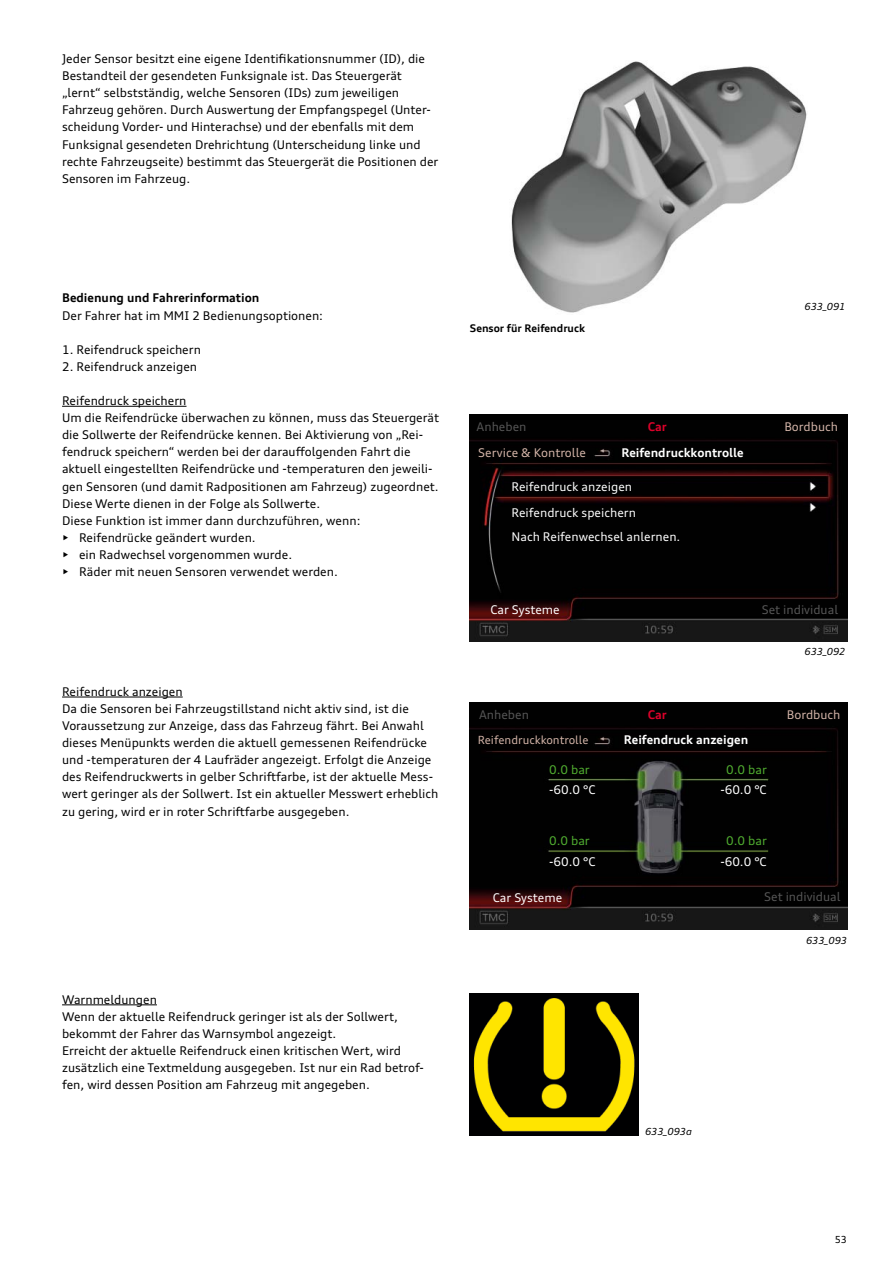
<style>
.page{position:relative;width:893px;height:1263px;background:#fff}
.page>*{position:absolute;margin:0;border:0;box-sizing:border-box;transform-origin:0 0}
.t1{font:12px/17.1px "Audi Type";color:#000}
.t2{font:12px/25px "Audi Type";color:#fff}
.t3{font:12px "Audi Type";color:#565656}
.t4{font:700 12px "Audi Type";color:#fff}
.t5{font:12px "Audi Type";color:#d3b4a8}
.t6{font:700 12px "Audi Type";color:#000}
.t7{font:12px "Audi Type";color:#51ae30}
.t8{font:700 12px "Audi Type";color:#db012a}
.t9{font:11.25px "Audi Type";color:#d3b4a8}
.t10{font:700 10.5px "Audi Type";color:#000}
.t11{font:italic 9.75px "Audi Type";color:#000}
.t12{font:9.75px "Audi Type";color:#000}
</style>
<div class="page">
<img style="left:511px;top:61px;width:296px;height:252px">
<img style="left:469px;top:703px;width:379px;height:227px">
<img style="left:469px;top:414px;width:379px;height:227px">
<img style="left:469px;top:994px;width:170px;height:141px">
<hr style="left:62px;top:406px;width:124px;height:1px;background:#000">
<hr style="left:62px;top:697px;width:121px;height:1px;background:#000">
<hr style="left:62px;top:1004px;width:95px;height:1px;background:#000">
<p class="t1" style="left:62px;top:50px;width:378px">Jeder Sensor besitzt eine eigene Identifikationsnummer (ID), die Bestandteil der gesendeten Funksignale ist. Das Steuergerät „lernt“ selbstständig, welche Sensoren (IDs) zum jeweiligen Fahrzeug gehören. Durch Auswertung der Empfangspegel (Unter&shy;scheidung Vorder- und Hinterachse) und der ebenfalls mit dem Funksignal gesendeten Drehrichtung (Unterscheidung linke und rechte Fahrzeugseite) bestimmt das Steuergerät die Positionen der Sensoren im Fahrzeug.</p>
<p class="t6" style="left:62px;top:291px;width:199px">Bedienung und Fahrerinformation</p>
<p class="t1" style="left:62px;top:307px;width:263px">Der Fahrer hat im MMI 2 Bedienungsoptionen:</p>
<p class="t1" style="left:62px;top:341px;width:140px">1. Reifendruck speichern</p>
<p class="t1" style="left:62px;top:358px;width:137px">2. Reifendruck anzeigen</p>
<p class="t1" style="left:62px;top:392px;width:378px">Reifendruck speichern<br>Um die Reifendrücke überwachen zu können, muss das Steuergerät die Sollwerte der Reifendrücke kennen. Bei Aktivierung von „Rei&shy;fendruck speichern“ werden bei der darauffolgenden Fahrt die aktuell eingestellten Reifendrücke und -temperaturen den jeweili&shy;gen Sensoren (und damit Radpositionen am Fahrzeug) zugeordnet.<br>Diese Werte dienen in der Folge als Sollwerte.<br>Diese Funktion ist immer dann durchzuführen, wenn:</p>
<p class="t1" style="left:62px;top:529px;width:195px">• Reifendrücke geändert wurden.</p>
<p class="t1" style="left:62px;top:546px;width:232px">• ein Radwechsel vorgenommen wurde.</p>
<p class="t1" style="left:62px;top:563px;width:277px">• Räder mit neuen Sensoren verwendet werden.</p>
<p class="t1" style="left:62px;top:683px;width:378px">Reifendruck anzeigen<br>Da die Sensoren bei Fahrzeugstillstand nicht aktiv sind, ist die Voraussetzung zur Anzeige, dass das Fahrzeug fährt. Bei Anwahl dieses Menüpunkts werden die aktuell gemessenen Reifendrücke und -temperaturen der 4 Laufräder angezeigt. Erfolgt die Anzeige des Reifendruckwerts in gelber Schriftfarbe, ist der aktuelle Mess&shy;wert geringer als der Sollwert. Ist ein aktueller Messwert erheblich zu gering, wird er in roter Schriftfarbe ausgegeben.</p>
<p class="t1" style="left:62px;top:991px;width:363px">Warnmeldungen<br>Wenn der aktuelle Reifendruck geringer ist als der Sollwert, bekommt der Fahrer das Warnsymbol angezeigt.<br>Erreicht der aktuelle Reifendruck einen kritischen Wert, wird zusätzlich eine Textmeldung ausgegeben. Ist nur ein Rad betrof&shy;fen, wird dessen Position am Fahrzeug mit angegeben.</p>
<p class="t10" style="left:470px;top:321px;width:117px">Sensor für Reifendruck</p>
<p class="t11" style="left:804px;top:300px;width:42px">633_091</p>
<p class="t3" style="left:477px;top:419px;width:51px">Anheben</p>
<p class="t8" style="left:648px;top:419px;width:21px">Car</p>
<p class="t5" style="left:478px;top:445px;width:109px">Service &amp; Kontrolle</p>
<p class="t4" style="left:621px;top:445px;width:124px">Reifendruckkontrolle</p>
<p class="t2" style="left:512px;top:474px;width:170px">Reifendruck anzeigen<br>Reifendruck speichern<br>Nach Reifenwechsel anlernen.</p>
<p class="t5" style="left:784px;top:419px;width:55px">Bordbuch</p>
<p class="t2" style="left:490px;top:597px;width:71px">Car Systeme</p>
<p class="t3" style="left:762px;top:602px;width:78px">Set individual</p>
<p class="t11" style="left:804px;top:646px;width:42px">633_092</p>
<p class="t3" style="left:479px;top:707px;width:51px">Anheben</p>
<p class="t8" style="left:648px;top:707px;width:21px">Car</p>
<p class="t9" style="left:478px;top:732px;width:112px">Reifendruckkontrolle</p>
<p class="t4" style="left:624px;top:732px;width:126px">Reifendruck anzeigen</p>
<p class="t5" style="left:787px;top:707px;width:55px">Bordbuch</p>
<p class="t7" style="left:549px;top:762px;width:42px">0.0 bar</p>
<p class="t7" style="left:726px;top:762px;width:42px">0.0 bar</p>
<p class="t2" style="left:549px;top:777px;width:48px">-60.0 °C</p>
<p class="t2" style="left:720px;top:777px;width:48px">-60.0 °C</p>
<p class="t7" style="left:549px;top:833px;width:42px">0.0 bar</p>
<p class="t7" style="left:726px;top:833px;width:42px">0.0 bar</p>
<p class="t2" style="left:549px;top:849px;width:48px">-60.0 °C</p>
<p class="t2" style="left:720px;top:849px;width:48px">-60.0 °C</p>
<p class="t2" style="left:493px;top:885px;width:71px">Car Systeme</p>
<p class="t3" style="left:764px;top:889px;width:78px">Set individual</p>
<p class="t11" style="left:645px;top:1125px;width:48px">633_093a</p>
<p class="t11" style="left:806px;top:934px;width:42px">633_093</p>
<p class="t12" style="left:835px;top:1233px;width:14px">53</p>
</div>
